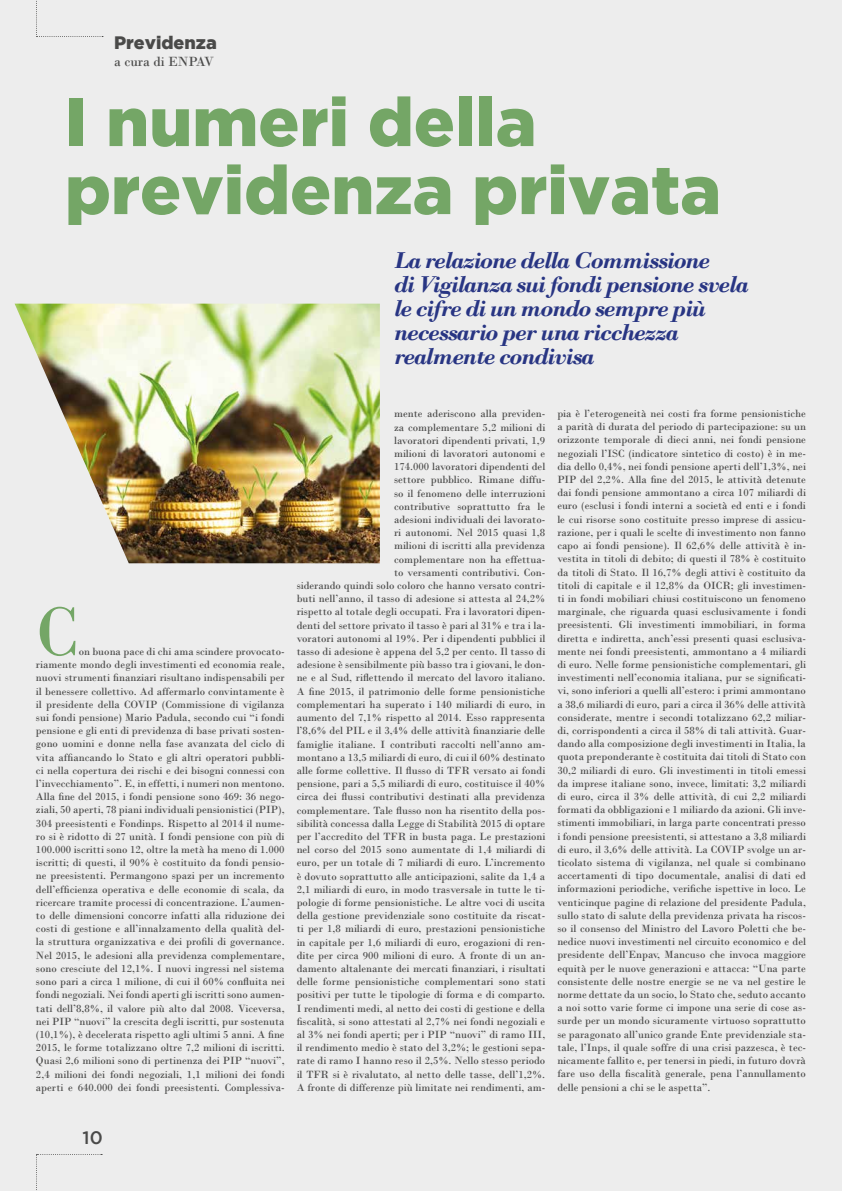
<style>
.page{position:relative;width:842px;height:1191px;background:#ededed}
.page>*{position:absolute;margin:0;border:0;box-sizing:border-box;transform-origin:0 0}
.t1{font:72px "Bodoni";color:#74a666}
.t2{font:900 68px/68px "Gotham";color:#74a666}
.t3{font:italic 700 24px/24px "Bodoni";letter-spacing:-.05em;color:#283583}
.t4{font:900 18px "Gotham";color:#4a4a49}
.t5{font:500 18px "Gotham";color:#4a4a49}
.t6{font:14px "Bodoni";color:#4a4a49}
.t7{font:11px/13.2px "Bodoni";color:#4a4a49;text-align:justify}
</style>
<div class="page">
<svg style="left:36px;top:0;width:67px;height:37px"></svg>
<svg style="left:36px;top:1154px;width:66px;height:36px"></svg>
<img style="left:15px;top:304px;width:365px;height:259px">
<h3 class="t4" style="left:114px;top:32px;width:104px">Previdenza</h3>
<p class="t6" style="left:114px;top:53px;width:101px">a cura di ENPAV</p>
<h2 class="t2" style="left:65px;top:86px;width:657px">I numeri della previdenza privata</h2>
<h3 class="t3" style="left:394px;top:248px;width:356px">La relazione della Commissione<br>di Vigilanza sui fondi pensione svela le cifre di un mondo sempre più necessario per una ricchezza realmente condivisa</h3>
<h1 class="t1" style="left:36px;top:589px;width:44px">C</h1>
<p class="t7" style="left:36px;top:645px;width:250px;text-indent:43px">on buona pace di chi ama scindere provocato&shy;riamente mondo degli investimenti ed economia reale, nuovi strumenti finanziari risultano indispensabili per il benessere collettivo. Ad affermarlo convintamente è il presidente della COVIP (Commissione di vigilanza sui fondi pensione) Mario Padula, secondo cui “i fondi pensione e gli enti di previdenza di base privati sosten&shy;gono uomini e donne nella fase avanzata del ciclo di vita affiancando lo Stato e gli altri operatori pubbli&shy;ci nella copertura dei rischi e dei bisogni connessi con l’invecchiamento”. E, in effetti, i numeri non mentono.<br>Alla fine del 2015, i fondi pensione sono 469: 36 nego&shy;ziali, 50 aperti, 78 piani individuali pensionistici (PIP), 304 preesistenti e Fondinps. Rispetto al 2014 il nume&shy;ro si è ridotto di 27 unità. I fondi pensione con più di 100.000 iscritti sono 12, oltre la metà ha meno di 1.000 iscritti; di questi, il 90% è costituito da fondi pensio&shy;ne preesistenti. Permangono spazi per un incremento dell’efficienza operativa e delle economie di scala, da ricercare tramite processi di concentrazione. L’aumen&shy;to delle dimensioni concorre infatti alla riduzione dei costi di gestione e all’innalzamento della qualità del&shy;la struttura organizzativa e dei profili di governance.<br>Nel 2015, le adesioni alla previdenza complementare, sono cresciute del 12,1%. I nuovi ingressi nel sistema sono pari a circa 1 milione, di cui il 60% confluita nei fondi negoziali. Nei fondi aperti gli iscritti sono aumen&shy;tati dell’8,8%, il valore più alto dal 2008. Viceversa, nei PIP “nuovi” la crescita degli iscritti, pur sostenuta (10,1%), è decelerata rispetto agli ultimi 5 anni. A fine 2015, le forme totalizzano oltre 7,2 milioni di iscritti.<br>Quasi 2,6 milioni sono di pertinenza dei PIP “nuovi”, 2,4 milioni dei fondi negoziali, 1,1 milioni dei fondi aperti e 640.000 dei fondi preesistenti. Complessiva-</p>
<p class="t7" style="left:297px;top:407px;width:250px;text-align:right">mente aderiscono alla previden-<br>za complementare 5,2 milioni di<br>lavoratori dipendenti privati, 1,9<br>milioni di lavoratori autonomi e<br>174.000 lavoratori dipendenti del<br>settore pubblico. Rimane diffu-<br>so il fenomeno delle interruzioni<br>contributive soprattutto fra le<br>adesioni individuali dei lavorato-<br>ri autonomi. Nel 2015 quasi 1,8<br>milioni di iscritti alla previdenza<br>complementare non ha effettua-<br>to versamenti contributivi. Con-<br>siderando quindi solo coloro che hanno versato contri&shy;buti nell’anno, il tasso di adesione si attesta al 24,2% rispetto al totale degli occupati. Fra i lavoratori dipen&shy;denti del settore privato il tasso è pari al 31% e tra i la&shy;voratori autonomi al 19%. Per i dipendenti pubblici il tasso di adesione è appena del 5,2 per cento. Il tasso di adesione è sensibilmente più basso tra i giovani, le don&shy;ne e al Sud, riflettendo il mercato del lavoro italiano.<br>A fine 2015, il patrimonio delle forme pensionistiche complementari ha superato i 140 miliardi di euro, in aumento del 7,1% rispetto al 2014. Esso rappresenta l’8,6% del PIL e il 3,4% delle attività finanziarie delle famiglie italiane. I contributi raccolti nell’anno am&shy;montano a 13,5 miliardi di euro, di cui il 60% destinato alle forme collettive. Il flusso di TFR versato ai fondi pensione, pari a 5,5 miliardi di euro, costituisce il 40% circa dei flussi contributivi destinati alla previdenza complementare. Tale flusso non ha risentito della pos&shy;sibilità concessa dalla Legge di Stabilità 2015 di optare per l’accredito del TFR in busta paga. Le prestazioni nel corso del 2015 sono aumentate di 1,4 miliardi di euro, per un totale di 7 miliardi di euro. L’incremento è dovuto soprattutto alle anticipazioni, salite da 1,4 a 2,1 miliardi di euro, in modo trasversale in tutte le ti&shy;pologie di forme pensionistiche. Le altre voci di uscita della gestione previdenziale sono costituite da riscat&shy;ti per 1,8 miliardi di euro, prestazioni pensionistiche in capitale per 1,6 miliardi di euro, erogazioni di ren&shy;dite per circa 900 milioni di euro. A fronte di un an&shy;damento altalenante dei mercati finanziari, i risultati delle forme pensionistiche complementari sono stati positivi per tutte le tipologie di forma e di comparto.<br>I rendimenti medi, al netto dei costi di gestione e della fiscalità, si sono attestati al 2,7% nei fondi negoziali e al 3% nei fondi aperti; per i PIP “nuovi” di ramo III, il rendimento medio è stato del 3,2%; le gestioni sepa&shy;rate di ramo I hanno reso il 2,5%. Nello stesso periodo il TFR si è rivalutato, al netto delle tasse, dell’1,2%.<br>A fronte di differenze più limitate nei rendimenti, am-</p>
<p class="t7" style="left:557px;top:407px;width:250px">pia è l’eterogeneità nei costi fra forme pensionistiche a parità di durata del periodo di partecipazione: su un orizzonte temporale di dieci anni, nei fondi pensione negoziali l’ISC (indicatore sintetico di costo) è in me&shy;dia dello 0,4%, nei fondi pensione aperti dell’1,3%, nei PIP del 2,2%. Alla fine del 2015, le attività detenute dai fondi pensione ammontano a circa 107 miliardi di euro (esclusi i fondi interni a società ed enti e i fondi le cui risorse sono costituite presso imprese di assicu&shy;razione, per i quali le scelte di investimento non fanno capo ai fondi pensione). Il 62,6% delle attività è in&shy;vestita in titoli di debito; di questi il 78% è costituito da titoli di Stato. Il 16,7% degli attivi è costituito da titoli di capitale e il 12,8% da OICR; gli investimen&shy;ti in fondi mobiliari chiusi costituiscono un fenomeno marginale, che riguarda quasi esclusivamente i fondi preesistenti. Gli investimenti immobiliari, in forma diretta e indiretta, anch’essi presenti quasi esclusiva&shy;mente nei fondi preesistenti, ammontano a 4 miliardi di euro. Nelle forme pensionistiche complementari, gli investimenti nell’economia italiana, pur se significati&shy;vi, sono inferiori a quelli all’estero: i primi ammontano a 38,6 miliardi di euro, pari a circa il 36% delle attività considerate, mentre i secondi totalizzano 62,2 miliar&shy;di, corrispondenti a circa il 58% di tali attività. Guar&shy;dando alla composizione degli investimenti in Italia, la quota preponderante è costituita dai titoli di Stato con 30,2 miliardi di euro. Gli investimenti in titoli emessi da imprese italiane sono, invece, limitati: 3,2 miliardi di euro, circa il 3% delle attività, di cui 2,2 miliardi formati da obbligazioni e 1 miliardo da azioni. Gli inve&shy;stimenti immobiliari, in larga parte concentrati presso i fondi pensione preesistenti, si attestano a 3,8 miliardi di euro, il 3,6% delle attività. La COVIP svolge un ar&shy;ticolato sistema di vigilanza, nel quale si combinano accertamenti di tipo documentale, analisi di dati ed informazioni periodiche, verifiche ispettive in loco. Le venticinque pagine di relazione del presidente Padula, sullo stato di salute della previdenza privata ha riscos&shy;so il consenso del Ministro del Lavoro Poletti che be&shy;nedice nuovi investimenti nel circuito economico e del presidente dell’Enpav, Mancuso che invoca maggiore equità per le nuove generazioni e attacca: “Una parte consistente delle nostre energie se ne va nel gestire le norme dettate da un socio, lo Stato che, seduto accanto a noi sotto varie forme ci impone una serie di cose as&shy;surde per un mondo sicuramente virtuoso soprattutto se paragonato all’unico grande Ente previdenziale sta&shy;tale, l’Inps, il quale soffre di una crisi pazzesca, è tec&shy;nicamente fallito e, per tenersi in piedi, in futuro dovrà fare uso della fiscalità generale, pena l’annullamento delle pensioni a chi se le aspetta”.</p>
<h3 class="t5" style="left:83px;top:1127px;width:22px">10</h3>
</div>
